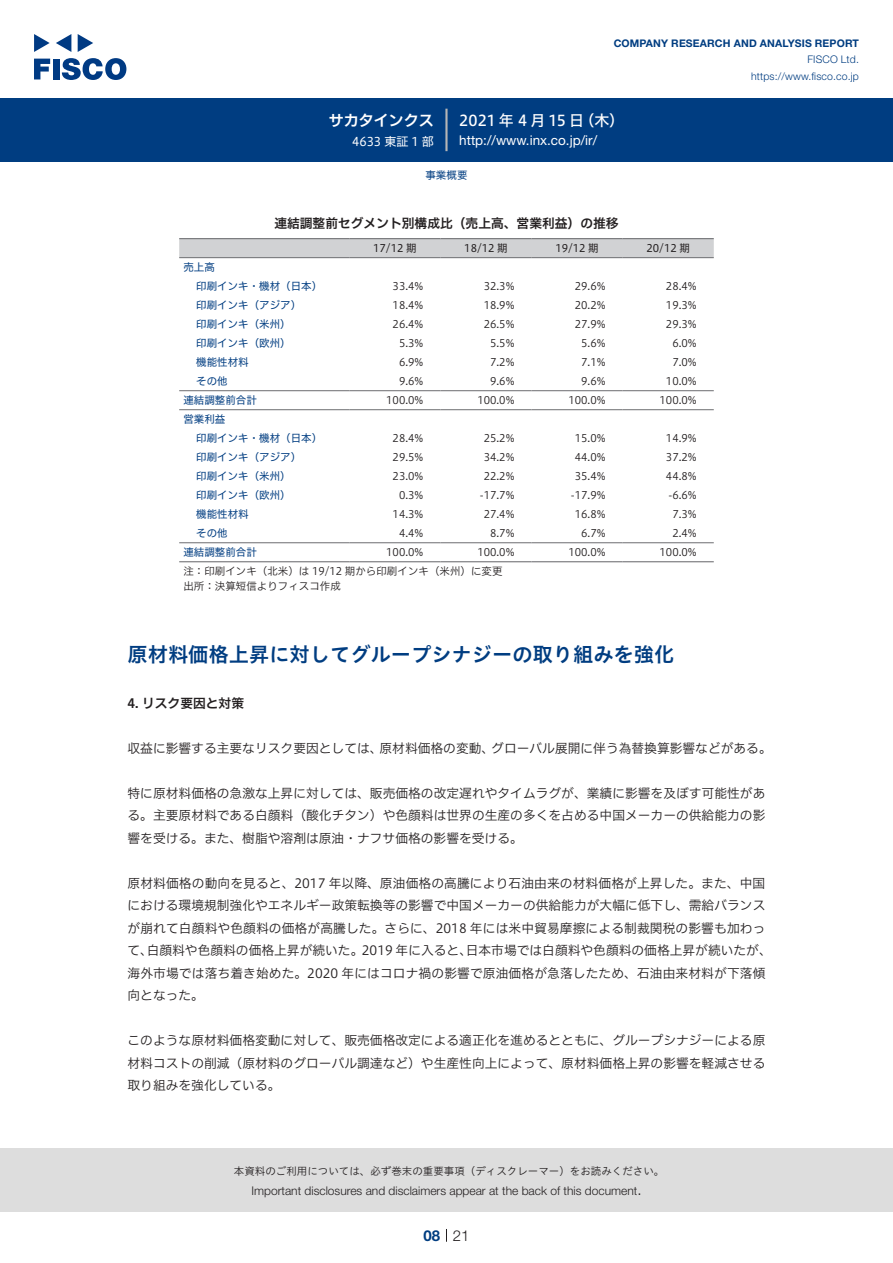
<style>
.page{position:relative;width:893px;height:1263px;background:#fff}
.page>*{position:absolute;margin:0;border:0;box-sizing:border-box;transform-origin:0 0}
.t1{font:20.25px "Hiragino UD Sans Std W6";color:#003d81}
.t2{font:15px "Hiragino UD Sans F Std N W5";color:#fff}
.t3{font:15px "Hiragino UD Sans F Std N W6";color:#fff}
.t4{font:300 15px "Helvetica Neue LT Std";color:#231f20}
.t5{font:700 15px "Helvetica Neue LT Std";color:#003d81}
.t6{font:13.5px "Helvetica Neue LT Std";color:#fff}
.t7{font:12.75px/22.5px "Hiragino UD Sans F Std N W3";color:#231f20;text-align:justify}
.t8{font:12.75px "Hiragino UD Sans F Std N W6";color:#231f20}
.t9{font:300 12px "Helvetica Neue LT Std";color:#231f20}
.t10{font:12px "Hiragino UD Sans F Std N W4";color:#fff}
.t11{font:10.5px/15px "Hiragino UD Sans F Std N W3";color:#231f20}
.t12{font:10.5px/19px "Hiragino UD Sans F Std N W4";color:#003d81}
.t13{font:10.5px "Hiragino UD Sans Std W3";color:#231f20}
.t14{font:700 10.5px "Helvetica Neue LT Std";letter-spacing:.015em;color:#003d81}
.t15{font:300 10.5px/16.5px "Helvetica Neue LT Std";letter-spacing:.015em;color:#003d81;text-align:right}
.t16{font:10.5px "Hiragino UD Sans F Std N W4";color:#231f20}
</style>
<div class="page">
<div style="left:0;top:1148px;width:893px;height:64px;background:#ddd"></div>
<svg style="left:34px;top:59px;width:16px;height:20px"></svg>
<div style="left:53px;top:59px;width:6px;height:20px;background:#003a83"></div>
<svg style="left:62px;top:58px;width:64px;height:22px"></svg>
<svg style="left:34px;top:34px;width:16px;height:18px"></svg>
<svg style="left:78px;top:34px;width:15px;height:18px"></svg>
<svg style="left:56px;top:34px;width:15px;height:18px"></svg>
<div style="left:0;top:98px;width:893px;height:64px;background:#003d81"></div>
<hr style="left:445px;top:109px;width:3px;height:42px;background:#b5b5b6">
<svg style="left:446px;top:1229px;width:1px;height:13px"></svg>
<div style="left:179px;top:239px;width:535px;height:18px;background:#d1d2d4"></div>
<hr style="left:179px;top:257px;width:170px;height:1px;background:#6c6d70">
<hr style="left:349px;top:257px;width:91px;height:1px;background:#6c6d70">
<hr style="left:440px;top:257px;width:91px;height:1px;background:#6c6d70">
<hr style="left:531px;top:257px;width:92px;height:1px;background:#6c6d70">
<hr style="left:623px;top:257px;width:91px;height:1px;background:#6c6d70">
<hr style="left:179px;top:390px;width:170px;height:1px;background:#6c6d70">
<hr style="left:349px;top:390px;width:91px;height:1px;background:#6c6d70">
<hr style="left:440px;top:390px;width:91px;height:1px;background:#6c6d70">
<hr style="left:531px;top:390px;width:92px;height:1px;background:#6c6d70">
<hr style="left:623px;top:390px;width:91px;height:1px;background:#6c6d70">
<hr style="left:179px;top:409px;width:170px;height:1px;background:#6c6d70">
<hr style="left:349px;top:409px;width:91px;height:1px;background:#6c6d70">
<hr style="left:440px;top:409px;width:91px;height:1px;background:#6c6d70">
<hr style="left:531px;top:409px;width:92px;height:1px;background:#6c6d70">
<hr style="left:623px;top:409px;width:91px;height:1px;background:#6c6d70">
<hr style="left:179px;top:542px;width:170px;height:1px;background:#6c6d70">
<hr style="left:349px;top:542px;width:91px;height:1px;background:#6c6d70">
<hr style="left:440px;top:542px;width:91px;height:1px;background:#6c6d70">
<hr style="left:531px;top:542px;width:92px;height:1px;background:#6c6d70">
<hr style="left:623px;top:542px;width:91px;height:1px;background:#6c6d70">
<hr style="left:179px;top:238px;width:170px;height:1px;background:#6c6d70">
<hr style="left:349px;top:238px;width:91px;height:1px;background:#6c6d70">
<hr style="left:440px;top:238px;width:91px;height:1px;background:#6c6d70">
<hr style="left:531px;top:238px;width:92px;height:1px;background:#6c6d70">
<hr style="left:623px;top:238px;width:91px;height:1px;background:#6c6d70">
<hr style="left:179px;top:561px;width:170px;height:1px;background:#6c6d70">
<hr style="left:349px;top:561px;width:91px;height:1px;background:#6c6d70">
<hr style="left:440px;top:561px;width:91px;height:1px;background:#6c6d70">
<hr style="left:531px;top:561px;width:92px;height:1px;background:#6c6d70">
<hr style="left:623px;top:561px;width:91px;height:1px;background:#6c6d70">
<p class="t3" style="left:329px;top:109px;width:107px">サカタインクス</p>
<p class="t10" style="left:352px;top:132px;width:83px">4633 東証 1 部</p>
<p class="t14" style="left:614px;top:37px;width:247px">COMPANY RESEARCH AND ANALYSIS REPORT</p>
<p class="t15" style="left:751px;top:51px;width:109px">FISCO Ltd. https://www.fisco.co j p.</p>
<p class="t2" style="left:459px;top:109px;width:126px">2021 年 4 月 15 日</p>
<p class="t2" style="left:579px;top:109px;width:46px">（木(</p>
<p class="t6" style="left:459px;top:132px;width:139px">http: / / w w w . i n x . c o j p. /i r/</p>
<p class="t12" style="left:425px;top:165px;width:43px">事業概要</p>
<p class="t8" style="left:274px;top:214px;width:346px">連結調整前セグメント別構成比（売上高、営業利益）の推移</p>
<p class="t16" style="left:373px;top:240px;width:45px">17/12 期</p>
<p class="t16" style="left:464px;top:240px;width:45px">18/12 期</p>
<p class="t16" style="left:555px;top:240px;width:45px">19/12 期</p>
<p class="t16" style="left:646px;top:240px;width:45px">20/12 期</p>
<p class="t12" style="left:183px;top:257px;width:33px">売上高</p>
<p class="t12" style="left:196px;top:276px;width:127px">印刷インキ・機材（日本(</p>
<p class="t11" style="left:393px;top:278px;width:32px">33.4%</p>
<p class="t11" style="left:484px;top:278px;width:32px">32.3%</p>
<p class="t11" style="left:575px;top:278px;width:32px">29.6%</p>
<p class="t11" style="left:666px;top:278px;width:32px">28.4%</p>
<p class="t12" style="left:196px;top:295px;width:106px">印刷インキ（アジア(</p>
<p class="t11" style="left:393px;top:297px;width:32px">18.4%</p>
<p class="t11" style="left:484px;top:297px;width:32px">18.9%</p>
<p class="t11" style="left:575px;top:297px;width:32px">20.2%</p>
<p class="t11" style="left:666px;top:297px;width:32px">19.3%</p>
<p class="t12" style="left:196px;top:314px;width:96px">印刷インキ（米州(</p>
<p class="t11" style="left:393px;top:316px;width:32px">26.4%</p>
<p class="t11" style="left:484px;top:316px;width:32px">26.5%</p>
<p class="t11" style="left:575px;top:316px;width:32px">27.9%</p>
<p class="t11" style="left:666px;top:316px;width:32px">29.3%</p>
<p class="t12" style="left:196px;top:333px;width:96px">印刷インキ（欧州(</p>
<p class="t11" style="left:399px;top:335px;width:26px">5.3%</p>
<p class="t11" style="left:490px;top:335px;width:26px">5.5%</p>
<p class="t11" style="left:581px;top:335px;width:26px">5.6%</p>
<p class="t11" style="left:672px;top:335px;width:26px">6.0%</p>
<p class="t12" style="left:196px;top:352px;width:54px">機能性材料</p>
<p class="t11" style="left:399px;top:354px;width:26px">6.9%</p>
<p class="t11" style="left:490px;top:354px;width:26px">7.2%</p>
<p class="t11" style="left:581px;top:354px;width:26px">7.1%</p>
<p class="t11" style="left:672px;top:354px;width:26px">7.0%</p>
<p class="t12" style="left:196px;top:371px;width:33px">その他</p>
<p class="t11" style="left:399px;top:373px;width:26px">9.6%</p>
<p class="t11" style="left:490px;top:373px;width:26px">9.6%</p>
<p class="t11" style="left:581px;top:373px;width:26px">9.6%</p>
<p class="t11" style="left:666px;top:373px;width:32px">10.0%</p>
<p class="t12" style="left:183px;top:390px;width:75px">連結調整前合計営業利益</p>
<p class="t11" style="left:386px;top:392px;width:39px">100.0%</p>
<p class="t11" style="left:477px;top:392px;width:39px">100.0%</p>
<p class="t11" style="left:568px;top:392px;width:39px">100.0%</p>
<p class="t11" style="left:660px;top:392px;width:39px">100.0%</p>
<p class="t12" style="left:196px;top:428px;width:127px">印刷インキ・機材（日本(</p>
<p class="t11" style="left:393px;top:430px;width:32px">28.4%</p>
<p class="t11" style="left:484px;top:430px;width:32px">25.2%</p>
<p class="t11" style="left:575px;top:430px;width:32px">15.0%</p>
<p class="t11" style="left:666px;top:430px;width:32px">14.9%</p>
<p class="t12" style="left:196px;top:447px;width:106px">印刷インキ（アジア(</p>
<p class="t11" style="left:393px;top:449px;width:32px">29.5%</p>
<p class="t11" style="left:484px;top:449px;width:32px">34.2%</p>
<p class="t11" style="left:575px;top:449px;width:32px">44.0%</p>
<p class="t11" style="left:666px;top:449px;width:32px">37.2%</p>
<p class="t12" style="left:196px;top:466px;width:96px">印刷インキ（米州(</p>
<p class="t11" style="left:393px;top:468px;width:32px">23.0%</p>
<p class="t11" style="left:484px;top:468px;width:32px">22.2%</p>
<p class="t11" style="left:575px;top:468px;width:32px">35.4%</p>
<p class="t11" style="left:666px;top:468px;width:32px">44.8%</p>
<p class="t12" style="left:196px;top:485px;width:96px">印刷インキ（欧州(</p>
<p class="t11" style="left:399px;top:487px;width:26px">0.3%</p>
<p class="t11" style="left:480px;top:487px;width:36px">-17.7%</p>
<p class="t11" style="left:571px;top:487px;width:36px">-17.9%</p>
<p class="t11" style="left:668px;top:487px;width:30px">-6.6%</p>
<p class="t12" style="left:196px;top:504px;width:54px">機能性材料</p>
<p class="t11" style="left:393px;top:506px;width:32px">14.3%</p>
<p class="t11" style="left:484px;top:506px;width:32px">27.4%</p>
<p class="t11" style="left:575px;top:506px;width:32px">16.8%</p>
<p class="t11" style="left:672px;top:506px;width:26px">7.3%</p>
<p class="t12" style="left:196px;top:523px;width:33px">その他</p>
<p class="t11" style="left:399px;top:525px;width:26px">4.4%</p>
<p class="t11" style="left:490px;top:525px;width:26px">8.7%</p>
<p class="t11" style="left:581px;top:525px;width:26px">6.7%</p>
<p class="t11" style="left:672px;top:525px;width:26px">2.4%</p>
<p class="t12" style="left:183px;top:542px;width:75px">連結調整前合計</p>
<p class="t11" style="left:183px;top:563px;width:321px">注：印刷インキ（北米）は 19/12 期から印刷インキ（米州）に変更出所：決算短信よりフィスコ作成</p>
<p class="t11" style="left:386px;top:544px;width:39px">100.0%</p>
<p class="t11" style="left:477px;top:544px;width:39px">100.0%</p>
<p class="t11" style="left:568px;top:544px;width:39px">100.0%</p>
<p class="t11" style="left:660px;top:544px;width:39px">100.0%</p>
<h1 class="t1" style="left:128px;top:639px;width:548px">原材料価格上昇に対してグループシナジーの取り組みを強化</h1>
<p class="t8" style="left:128px;top:693px;width:118px">4. リスク要因と対策</p>
<p class="t7" style="left:491px;top:736px;width:282px">グローバル展開に伴う為替換算影響などがある。</p>
<p class="t7" style="left:128px;top:736px;width:256px">収益に影響する主要なリスク要因としては、</p>
<p class="t7" style="left:128px;top:781px;width:639px">特に原材料価格の急激な上昇に対しては、販売価格の改定遅れやタイムラグが、業績に影響を及ぼす可能性がある。主要原材料である白顔料（酸化チタン）や色顔料は世界の生産の多くを占める中国メーカーの供給能力の影響を受ける。また、樹脂や溶剤は原油・ナフサ価格の影響を受ける。</p>
<p class="t7" style="left:128px;top:871px;width:639px">原材料価格の動向を見ると、2017 年以降、原油価格の高騰により石油由来の材料価格が上昇した。また、中国</p>
<p class="t7" style="left:128px;top:893px;width:639px">における環境規制強化やエネルギー政策転換等の影響で中国メーカーの供給能力が大幅に低下し、需給バランス</p>
<p class="t7" style="left:128px;top:916px;width:639px">が崩れて白顔料や色顔料の価格が高騰した。さらに、2018 年には米中貿易摩擦による制裁関税の影響も加わっ</p>
<p class="t7" style="left:466px;top:938px;width:307px">日本市場では白顔料や色顔料の価格上昇が続いたが、</p>
<p class="t7" style="left:380px;top:736px;width:116px">原材料価格の変動、</p>
<p class="t7" style="left:147px;top:938px;width:327px">白顔料や色顔料の価格上昇が続いた。2019 年に入ると、</p>
<p class="t7" style="left:128px;top:938px;width:639px;text-align:left">て、<br>海外市場では落ち着き始めた。2020 年にはコロナ禍の影響で原油価格が急落したため、石油由来材料が下落傾向となった。</p>
<p class="t7" style="left:128px;top:1028px;width:639px">このような原材料価格変動に対して、販売価格改定による適正化を進めるとともに、グループシナジーによる原材料コストの削減（原材料のグローバル調達など）や生産性向上によって、原材料価格上昇の影響を軽減させる取り組みを強化している。</p>
<p class="t13" style="left:234px;top:1163px;width:432px">本資料のご利用については、必ず巻末の重要事項（ディスクレーマー）をお読みください。</p>
<p class="t4" style="left:637px;top:1180px;width:6px">.</p>
<p class="t9" style="left:251px;top:1183px;width:387px">Important disclosures and disclaimers appear at the back of this document</p>
<p class="t5" style="left:423px;top:1226px;width:18px">08</p>
<p class="t4" style="left:453px;top:1226px;width:18px">21</p>
</div>
